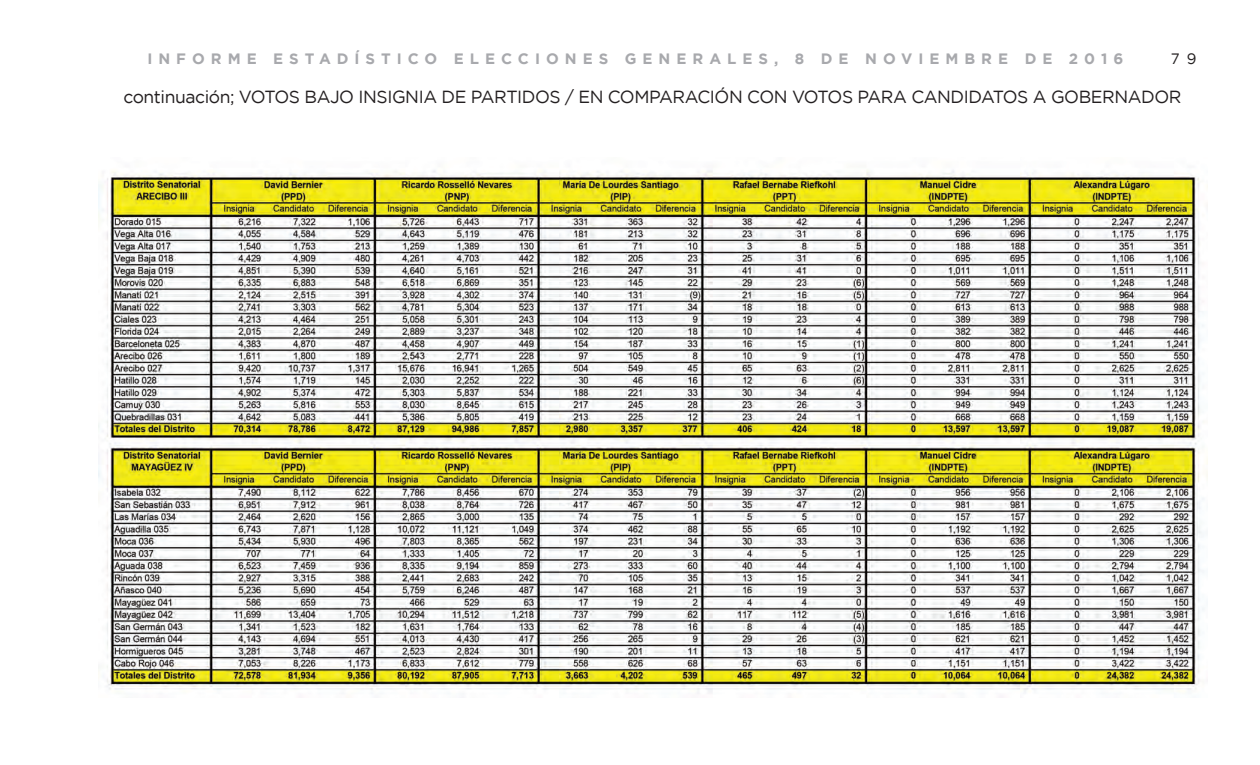
<style>
.page{position:relative;width:1260px;height:765px;background:#fff}
.page>*{position:absolute;margin:0;border:0;box-sizing:border-box;transform-origin:0 0}
.t1{font:17.5px "Gotham";letter-spacing:-.025em;color:#231f20}
.t2{font:700 15px "Gotham";letter-spacing:.4em;color:#a8a9ad}
.t3{font:15px "Gotham";color:#231f20}
</style>
<div class="page">
<img style="left:98px;top:170px;width:1110px;height:528px">
<p class="t2" style="left:147px;top:50px;width:978px">INFORME ESTADÍSTICO ELECCIONES GENERALES, 8 DE NOVIEMBRE DE 2016</p>
<p class="t3" style="left:1171px;top:50px;width:27px">7 9</p>
<p class="t1" style="left:123px;top:87px;width:1060px">continuación; VOTOS BAJO INSIGNIA DE PARTIDOS / EN COMPARACIÓN CON VOTOS PARA CANDIDATOS A GOBERNADOR</p>
</div>
